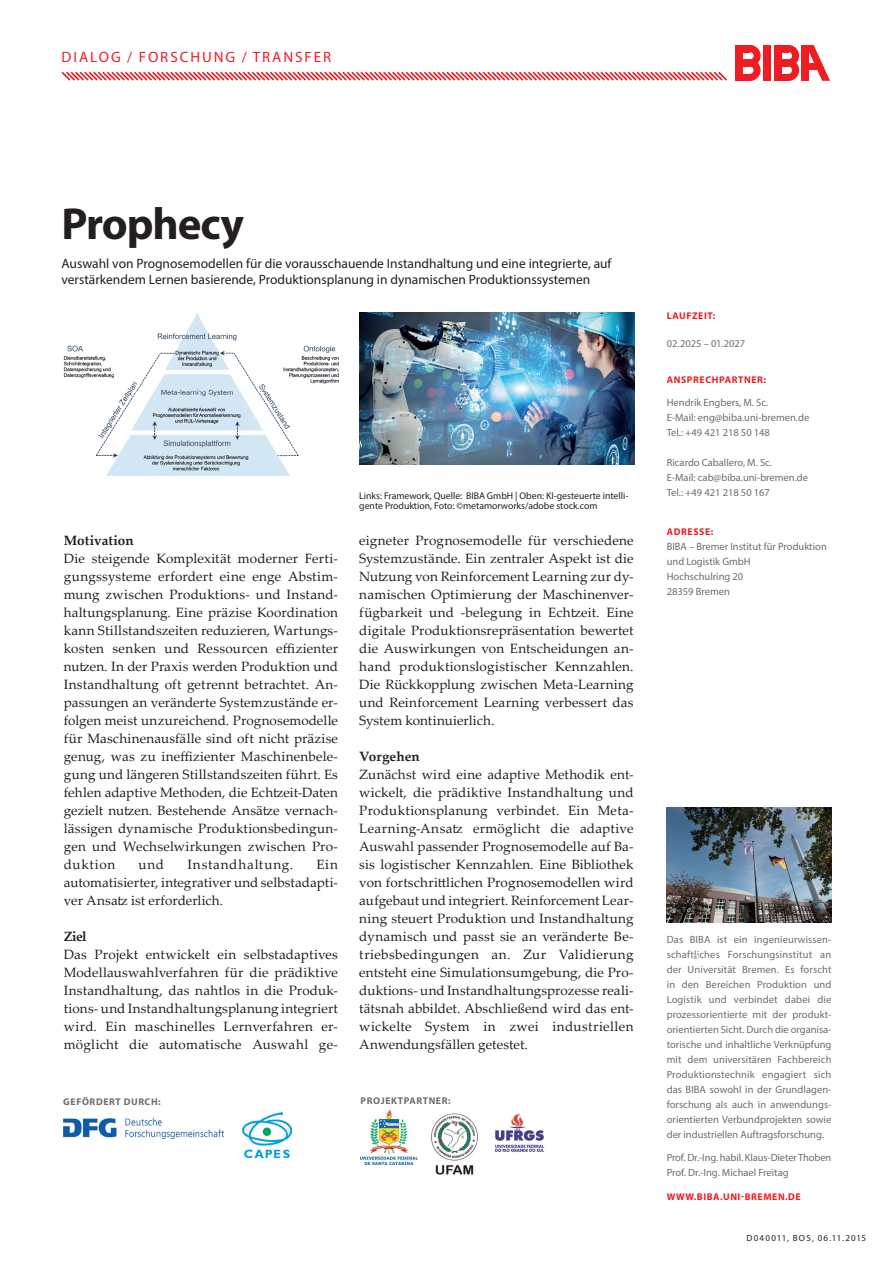
<style>
.page{position:relative;width:893px;height:1263px;background:#fff}
.page>*{position:absolute;margin:0;border:0;box-sizing:border-box;transform-origin:0 0}
.t1{font:700 45px "Myriad Pro";letter-spacing:-.025em;color:#231f20}
.t2{font:15px "Myriad Pro";letter-spacing:.13em;color:#ee1d23}
.t3{font:13.5px/18px "Palatino Linotype";letter-spacing:.015em;color:#231f20;text-align:justify}
.t4{font:13.5px/16.2px "Myriad Pro";color:#231f20}
.t5{font:700 13.5px "Palatino Linotype";color:#231f20}
.t6{font:13.5px "Palatino Linotype";letter-spacing:.065em;color:#231f20}
.t7{font:10.65px/15px "Myriad Pro";color:#6c6d70}
.t8{font:10.5px/15px "Myriad Pro";color:#6c6d70}
.t9{font:700 9.9px "Myriad Pro";letter-spacing:.06em;color:#ee1d23}
.t10{font:9.75px/10.5px "Myriad Pro";color:#231f20}
.t11{font:700 9.75px "Myriad Pro";letter-spacing:.06em;color:#ee1d23}
.t12{font:700 9.75px "Myriad Pro";letter-spacing:.06em;color:#6c6d70}
.t13{font:9px "Myriad Pro";letter-spacing:.14em;color:#231f20}
</style>
<div class="page">
<svg style="left:61px;top:71px;width:666px;height:10px"></svg>
<div style="left:763px;top:45px;width:7px;height:36px;background:#ee1d23"></div>
<div style="left:802px;top:45px;width:7px;height:36px;background:#ee1d23"></div>
<svg style="left:809px;top:45px;width:21px;height:36px"></svg>
<div style="left:809px;top:63px;width:10px;height:7px;background:#ee1d23"></div>
<div style="left:736px;top:45px;width:7px;height:36px;background:#ee1d23"></div>
<div style="left:742px;top:45px;width:8px;height:7px;background:#ee1d23"></div>
<div style="left:742px;top:59px;width:8px;height:8px;background:#ee1d23"></div>
<div style="left:742px;top:74px;width:8px;height:7px;background:#ee1d23"></div>
<div style="left:774px;top:45px;width:7px;height:36px;background:#ee1d23"></div>
<div style="left:781px;top:45px;width:8px;height:7px;background:#ee1d23"></div>
<div style="left:781px;top:59px;width:8px;height:8px;background:#ee1d23"></div>
<div style="left:781px;top:74px;width:8px;height:7px;background:#ee1d23"></div>
<svg style="left:788px;top:45px;width:11px;height:36px"></svg>
<svg style="left:750px;top:45px;width:11px;height:36px"></svg>
<img style="left:667px;top:807px;width:164px;height:116px">
<img style="left:64px;top:1118px;width:160px;height:21px">
<img style="left:243px;top:1112px;width:49px;height:45px">
<img style="left:431px;top:1113px;width:47px;height:62px">
<img style="left:495px;top:1114px;width:49px;height:38px">
<svg style="left:694px;top:955px;width:3px;height:4px"></svg>
<img style="left:360px;top:1109px;width:57px;height:56px">
<img style="left:359px;top:312px;width:276px;height:153px">
<img style="left:63px;top:313px;width:276px;height:163px">
<p class="t2" style="left:62px;top:48px;width:271px">DIALOG / FORSCHUNG / TRANSFER</p>
<h1 class="t1" style="left:62px;top:195px;width:184px">Prophecy</h1>
<p class="t4" style="left:62px;top:255px;width:551px">Auswahl von Prognosemodellen für die vorausschauende Instandhaltung und eine integrierte, auf verstärkendem Lernen basierende, Produktionsplanung in dynamischen Produktionssystemen</p>
<p class="t5" style="left:64px;top:531px;width:71px">Motivation</p>
<p class="t3" style="left:64px;top:549px;width:276px">Die steigende Komplexität moderner Ferti&shy;gungssysteme erfordert eine enge Abstim&shy;mung zwischen Produktions- und Instand&shy;haltungsplanung. Eine präzise Koordination kann Stillstandszeiten reduzieren, Wartungs&shy;kosten senken und Ressourcen effizienter nutzen. In der Praxis werden Produktion und Instandhaltung oft getrennt betrachtet. An&shy;passungen an veränderte Systemzustände er&shy;folgen meist unzureichend. Prognosemodelle für Maschinenausfälle sind oft nicht präzise genug, was zu ineffizienter Maschinenbele&shy;gung und längeren Stillstandszeiten führt. Es fehlen adaptive Methoden, die Echtzeit-Daten gezielt nutzen. Bestehende Ansätze vernach&shy;lässigen dynamische Produktionsbedingun&shy;gen und Wechselwirkungen zwischen Pro&shy;duktion</p>
<p class="t3" style="left:64px;top:855px;width:276px;text-indent:253px">Ein automatisierter, integrativer und selbstadapti&shy;ver Ansatz ist erforderlich.</p>
<p class="t5" style="left:64px;top:927px;width:24px">Ziel</p>
<p class="t3" style="left:64px;top:945px;width:276px">Das Projekt entwickelt ein selbstadaptives Modellauswahlverfahren für die prädiktive Instandhaltung, das nahtlos in die Produk&shy;tions- und Instandhaltungsplanung integriert wird. Ein maschinelles Lernverfahren er&shy;möglicht die automatische Auswahl ge-</p>
<p class="t3" style="left:139px;top:855px;width:27px">und</p>
<p class="t6" style="left:188px;top:855px;width:107px">Instandhaltung.</p>
<p class="t10" style="left:359px;top:490px;width:271px">Links: Framework, Quelle: BIBA GmbH | Oben: KI-gesteuerte intelli&shy;gente Produktion, Foto: ©metamorworks/adobe stock.com</p>
<p class="t3" style="left:359px;top:531px;width:276px">eigneter Prognosemodelle für verschiedene Systemzustände. Ein zentraler Aspekt ist die Nutzung von Reinforcement Learning zur dy&shy;namischen Optimierung der Maschinenver&shy;fügbarkeit und -belegung in Echtzeit. Eine digitale Produktionsrepräsentation bewertet die Auswirkungen von Entscheidungen an&shy;hand produktionslogistischer Kennzahlen.<br>Die Rückkopplung zwischen Meta-Learning und Reinforcement Learning verbessert das System kontinuierlich.</p>
<p class="t5" style="left:359px;top:746px;width:62px">Vorgehen</p>
<p class="t3" style="left:359px;top:765px;width:276px">Zunächst wird eine adaptive Methodik ent&shy;wickelt, die prädiktive Instandhaltung und Produktionsplanung verbindet. Ein Meta-Learning-Ansatz ermöglicht die adaptive Auswahl passender Prognosemodelle auf Ba&shy;sis logistischer Kennzahlen. Eine Bibliothek von fortschrittlichen Prognosemodellen wird aufgebaut und integriert. Reinforcement Lear&shy;ning steuert Produktion und Instandhaltung dynamisch und passt sie an veränderte Be&shy;triebsbedingungen an. Zur Validierung entsteht eine Simulationsumgebung, die Pro&shy;duktions- und Instandhaltungsprozesse reali&shy;tätsnah abbildet. Abschließend wird das ent&shy;wickelte System in zwei industriellen Anwendungsfällen getestet.</p>
<p class="t12" style="left:63px;top:1095px;width:99px">GEFÖRDERT DURCH:</p>
<p class="t12" style="left:361px;top:1094px;width:91px">PROJEKTPARTNER:</p>
<p class="t11" style="left:667px;top:309px;width:50px">LAUFZEIT:</p>
<p class="t8" style="left:667px;top:335px;width:80px">02.2025 – 01.2027</p>
<p class="t11" style="left:667px;top:373px;width:101px">ANSPRECHPARTNER:</p>
<p class="t8" style="left:667px;top:395px;width:144px">Hendrik Engbers, M. Sc.<br>E-Mail: eng@biba.uni-bremen.de<br>Tel.: +49 421 218 50 148</p>
<p class="t8" style="left:667px;top:455px;width:143px">Ricardo Caballero, M. Sc.<br>E-Mail: cab@biba.uni-bremen.de<br>Tel.: +49 421 218 50 167</p>
<p class="t9" style="left:667px;top:525px;width:48px">ADRESSE:</p>
<p class="t7" style="left:667px;top:539px;width:162px">BIBA – Bremer Institut für Produktion und Logistik GmbH<br>Hochschulring 20<br>28359 Bremen</p>
<p class="t8" style="left:667px;top:931px;width:166px;text-align:justify">Das BIBA ist ein ingenieurwissen&shy;schaftliches Forschungsinstitut an der Universität Bremen. Es forscht in den Bereichen Produktion und Logistik und verbindet dabei die prozessorientierte mit der produkt&shy;orientierten Sicht. Durch die organisa&shy;torische und inhaltliche Verknüpfung mit dem universitären Fachbereich Produktionstechnik engagiert sich das BIBA sowohl in der Grundlagen&shy;forschung als auch in anwendungs&shy;orientierten Verbundprojekten sowie der industriellen Auftragsforschung.</p>
<p class="t8" style="left:667px;top:1150px;width:166px">Prof. Dr.-Ing. habil. Klaus-Dieter Thoben<br>Prof. Dr.-Ing. Michael Freitag</p>
<p class="t11" style="left:667px;top:1190px;width:135px">WWW.BIBA.UNI-BREMEN.DE</p>
<p class="t13" style="left:746px;top:1232px;width:121px">D040011, BOS, 06.11.2015</p>
</div>
